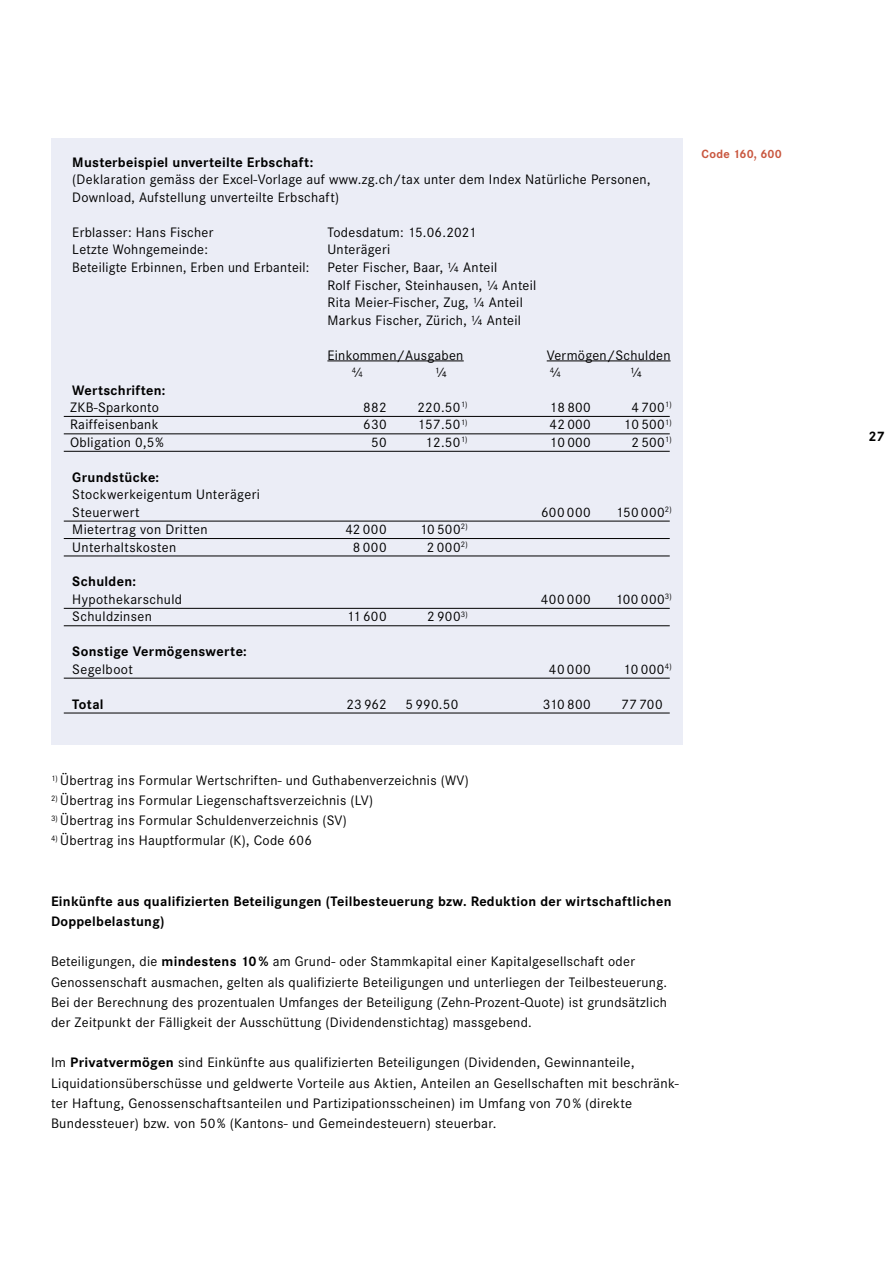
<style>
.page{position:relative;width:893px;height:1263px;background:#fff}
.page>*{position:absolute;margin:0;border:0;box-sizing:border-box;transform-origin:0 0}
.t1{font:14.25px/20.2px "Corporate S";letter-spacing:.02em;color:#000}
.t2{font:700 14.25px/20.2px "Corporate S";letter-spacing:.02em;color:#000}
.t3{font:700 12.3px "Corporate S";letter-spacing:.02em;color:#c9573f}
.t4{font:8.25px "Corporate S";color:#000}
.s1{font-size:14.25px}
.s2{font-weight:700}
</style>
<div class="page">
<div style="left:51px;top:138px;width:631px;height:606px;background:#ebedf6"></div>
<hr style="left:327px;top:360px;width:137px;height:1px;background:#000">
<hr style="left:547px;top:360px;width:124px;height:1px;background:#000">
<hr style="left:64px;top:416px;width:606px;height:1px;background:#000">
<hr style="left:64px;top:434px;width:606px;height:1px;background:#000">
<hr style="left:64px;top:451px;width:606px;height:1px;background:#000">
<hr style="left:64px;top:521px;width:606px;height:1px;background:#000">
<hr style="left:64px;top:538px;width:606px;height:1px;background:#000">
<hr style="left:64px;top:556px;width:606px;height:1px;background:#000">
<hr style="left:64px;top:608px;width:606px;height:1px;background:#000">
<hr style="left:64px;top:625px;width:606px;height:1px;background:#000">
<hr style="left:64px;top:678px;width:606px;height:1px;background:#000">
<hr style="left:64px;top:713px;width:606px;height:1px;background:#000">
<p class="t2" style="left:72px;top:152px;width:243px">Musterbeispiel unverteilte Erbschaft:</p>
<p class="t1" style="left:72px;top:170px;width:580px;line-height:17.5px">(Deklaration gemäss der Excel-Vorlage auf www.zg.ch/tax unter dem Index Natürliche Personen,<br>Download, Aufstellung unverteilte Erbschaft)</p>
<p class="t1" style="left:72px;top:222px;width:143px">Erblasser: Hans Fischer</p>
<p class="t1" style="left:327px;top:222px;width:151px">Todesdatum: 15.06.2021</p>
<p class="t1" style="left:72px;top:239px;width:137px">Letzte Wohngemeinde:</p>
<p class="t1" style="left:327px;top:239px;width:64px">Unterägeri</p>
<p class="t1" style="left:72px;top:257px;width:239px">Beteiligte Erbinnen, Erben und Erbanteil:</p>
<p class="t1" style="left:327px;top:258px;width:210px;line-height:17.5px">Peter Fischer, Baar, ¼ Anteil<br>Rolf Fischer, Steinhausen, ¼ Anteil Rita Meier-Fischer, Zug, ¼ Anteil Markus Fischer, Zürich, ¼ Anteil</p>
<p class="t1" style="left:327px;top:344px;width:138px">Einkommen/Ausgaben</p>
<p class="t1" style="left:547px;top:344px;width:125px">Vermögen/Schulden</p>
<p class="t4" style="left:352px;top:367px;width:13px">4<span class="s1">⁄</span>4</p>
<p class="t1" style="left:435px;top:362px;width:13px">¼</p>
<p class="t4" style="left:550px;top:367px;width:13px">4<span class="s1">⁄</span>4</p>
<p class="t1" style="left:630px;top:362px;width:13px">¼</p>
<p class="t2" style="left:72px;top:379px;width:95px">Wertschriften:</p>
<p class="t1" style="left:70px;top:397px;width:90px">ZKB-Sparkonto</p>
<p class="t1" style="left:363px;top:397px;width:25px">882</p>
<p class="t1" style="left:417px;top:397px;width:52px">220.50<sup>1)</sup></p>
<p class="t1" style="left:550px;top:397px;width:43px">18 800</p>
<p class="t1" style="left:631px;top:397px;width:42px">4 700<sup>1)</sup></p>
<p class="t1" style="left:70px;top:414px;width:90px">Raiffeisenbank</p>
<p class="t1" style="left:363px;top:414px;width:25px">630</p>
<p class="t1" style="left:417px;top:414px;width:52px">157.50<sup>1)</sup></p>
<p class="t1" style="left:550px;top:414px;width:43px">42 000</p>
<p class="t1" style="left:623px;top:414px;width:50px">10 500<sup>1)</sup></p>
<p class="t1" style="left:70px;top:431px;width:95px">Obligation 0,5 %</p>
<p class="t1" style="left:371px;top:431px;width:17px">50</p>
<p class="t1" style="left:425px;top:431px;width:44px">12.50<sup>1)</sup></p>
<p class="t1" style="left:550px;top:431px;width:43px">10 000</p>
<p class="t1" style="left:631px;top:431px;width:42px">2 500<sup>1)</sup></p>
<p class="t2" style="left:72px;top:466px;width:88px">Grundstücke:</p>
<p class="t1" style="left:72px;top:485px;width:189px;line-height:17.4px">Stockwerkeigentum Unterägeri<br>Steuerwert</p>
<p class="t1" style="left:541px;top:501px;width:51px">600 000</p>
<p class="t1" style="left:616px;top:501px;width:57px">150 000<sup>2)</sup></p>
<p class="t1" style="left:72px;top:519px;width:137px">Mietertrag von Dritten</p>
<p class="t1" style="left:345px;top:519px;width:43px">42 000</p>
<p class="t1" style="left:420px;top:519px;width:50px">10 500<sup>2)</sup></p>
<p class="t1" style="left:72px;top:536px;width:105px">Unterhaltskosten</p>
<p class="t1" style="left:353px;top:536px;width:35px">8 000</p>
<p class="t1" style="left:427px;top:536px;width:42px">2 000<sup>2)</sup></p>
<p class="t2" style="left:72px;top:571px;width:65px">Schulden:</p>
<p class="t1" style="left:72px;top:588px;width:111px">Hypothekarschuld</p>
<p class="t1" style="left:541px;top:588px;width:51px">400 000</p>
<p class="t1" style="left:615px;top:588px;width:58px">100 000<sup>3)</sup></p>
<p class="t1" style="left:72px;top:606px;width:81px">Schuldzinsen</p>
<p class="t1" style="left:347px;top:606px;width:41px">11 600</p>
<p class="t1" style="left:427px;top:606px;width:42px">2 900<sup>3)</sup></p>
<p class="t2" style="left:72px;top:641px;width:176px">Sonstige Vermögenswerte:</p>
<p class="t1" style="left:72px;top:658px;width:62px">Segelboot</p>
<p class="t1" style="left:549px;top:658px;width:43px">40 000</p>
<p class="t1" style="left:623px;top:658px;width:50px">10 000<sup>4)</sup></p>
<p class="t2" style="left:72px;top:693px;width:33px">Total</p>
<p class="t1" style="left:346px;top:693px;width:42px">23 962</p>
<p class="t1" style="left:406px;top:693px;width:54px">5 990.50</p>
<p class="t1" style="left:543px;top:693px;width:50px">310 800</p>
<p class="t1" style="left:622px;top:693px;width:43px">77 700</p>
<p class="t3" style="left:702px;top:146px;width:82px">Code 160, 600</p>
<p class="t1" style="left:51px;top:769px;width:419px"><sup>1)</sup> Übertrag ins Formular Wertschriften- und Guthabenverzeichnis (WV)</p>
<p class="t1" style="left:51px;top:789px;width:323px"><sup>2)</sup> Übertrag ins Formular Liegenschaftsverzeichnis (LV)</p>
<p class="t1" style="left:51px;top:810px;width:297px"><sup>3)</sup> Übertrag ins Formular Schuldenverzeichnis (SV)</p>
<p class="t1" style="left:51px;top:830px;width:262px"><sup>4)</sup> Übertrag ins Hauptformular (K), Code 606</p>
<p class="t2" style="left:51px;top:890px;width:622px">Einkünfte aus qualifizierten Beteiligungen (Teilbesteuerung bzw. Reduktion der wirtschaftlichen<br>Doppelbelastung)</p>
<p class="t1" style="left:51px;top:951px;width:618px">Beteiligungen, die <span class="s2">mindestens 10%</span> am Grund- oder Stammkapital einer Kapitalgesellschaft oder Genossenschaft ausmachen, gelten als qualifizierte Beteiligungen und unterliegen der Teilbesteuerung.<br>Bei der Berechnung des prozentualen Umfanges der Beteiligung (Zehn-Prozent-Quote) ist grundsätzlich der Zeitpunkt der Fälligkeit der Ausschüttung (Dividendenstichtag) massgebend.</p>
<p class="t1" style="left:51px;top:1052px;width:629px">Im <span class="s2">Privatvermögen</span> sind Einkünfte aus qualifizierten Beteiligungen (Dividenden, Gewinnanteile, Liquidationsüberschüsse und geldwerte Vorteile aus Aktien, Anteilen an Gesellschaften mit beschränk&shy;ter Haftung, Genossenschaftsanteilen und Partizipationsscheinen) im Umfang von 70% (direkte Bundessteuer) bzw. von 50% (Kantons- und Gemeindesteuern) steuerbar.</p>
<p class="t2" style="left:868px;top:426px;width:18px">27</p>
</div>
